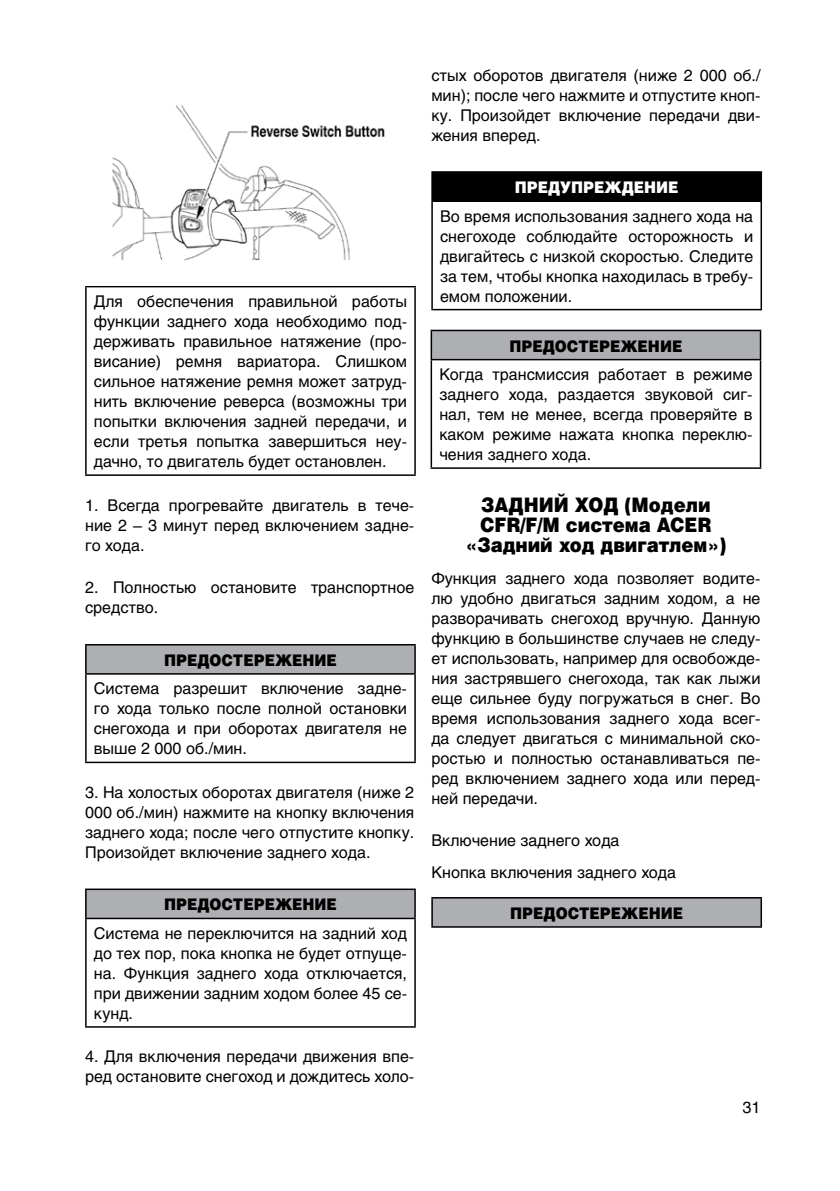
<style>
.page{position:relative;width:840px;height:1191px;background:#fff}
.page>*{position:absolute;margin:0;border:0;box-sizing:border-box;transform-origin:0 0}
.t1{font:900 20px/20px "Helios";color:#000;text-align:center;scale:.9 1}
.t2{font:16px/20px "Helios";color:#000;text-align:justify}
.t3{font:900 16px "Helios";color:#000;scale:.9 1}
.t4{font:900 16px "Helios";color:#fff;scale:.9 1}
</style>
<div class="page">
<hr style="left:85px;top:287px;width:2px;height:187px;background:#000">
<hr style="left:414px;top:287px;width:1px;height:187px;background:#000">
<hr style="left:85px;top:474px;width:330px;height:2px;background:#000">
<hr style="left:85px;top:286px;width:330px;height:1px;background:#000">
<div style="left:86px;top:645px;width:329px;height:29px;background:#aeafb2"></div>
<hr style="left:85px;top:644px;width:330px;height:1px;background:#000">
<hr style="left:85px;top:645px;width:2px;height:28px;background:#000">
<svg style="left:414px;top:645px;width:1px;height:28px"></svg>
<hr style="left:85px;top:674px;width:2px;height:87px;background:#000">
<hr style="left:414px;top:674px;width:1px;height:87px;background:#000">
<hr style="left:85px;top:761px;width:330px;height:2px;background:#000">
<hr style="left:85px;top:673px;width:330px;height:1px;background:#000">
<div style="left:86px;top:889px;width:329px;height:29px;background:#aeafb2"></div>
<hr style="left:85px;top:888px;width:330px;height:2px;background:#000">
<hr style="left:85px;top:890px;width:2px;height:27px;background:#000">
<svg style="left:414px;top:890px;width:1px;height:27px"></svg>
<hr style="left:85px;top:919px;width:2px;height:107px;background:#000">
<hr style="left:414px;top:919px;width:1px;height:107px;background:#000">
<hr style="left:85px;top:1026px;width:330px;height:1px;background:#000">
<hr style="left:85px;top:917px;width:330px;height:2px;background:#000">
<div style="left:432px;top:172px;width:328px;height:29px;background:#000"></div>
<hr style="left:431px;top:171px;width:330px;height:2px;background:#000">
<svg style="left:431px;top:173px;width:1px;height:27px"></svg>
<svg style="left:760px;top:173px;width:1px;height:27px"></svg>
<hr style="left:431px;top:202px;width:1px;height:107px;background:#000">
<hr style="left:760px;top:202px;width:1px;height:107px;background:#000">
<hr style="left:431px;top:309px;width:330px;height:1px;background:#000">
<hr style="left:431px;top:200px;width:330px;height:2px;background:#000">
<div style="left:431px;top:330px;width:329px;height:29px;background:linear-gradient(to right,#aeafb2,#aeafb2)"></div>
<hr style="left:430px;top:330px;width:330px;height:1px;background:#000">
<hr style="left:430px;top:331px;width:2px;height:28px;background:#000">
<svg style="left:759px;top:331px;width:1px;height:28px"></svg>
<hr style="left:430px;top:360px;width:2px;height:107px;background:#000">
<hr style="left:759px;top:360px;width:1px;height:107px;background:#000">
<hr style="left:430px;top:467px;width:330px;height:2px;background:#000">
<hr style="left:430px;top:359px;width:330px;height:1px;background:#000">
<div style="left:439px;top:335px;width:313px;height:22px;background:#aeafb2"></div>
<div style="left:432px;top:897px;width:328px;height:30px;background:#aeafb2"></div>
<hr style="left:431px;top:897px;width:330px;height:1px;background:#000">
<svg style="left:431px;top:898px;width:1px;height:28px"></svg>
<svg style="left:760px;top:898px;width:1px;height:28px"></svg>
<hr style="left:431px;top:926px;width:330px;height:1px;background:#000">
<img style="left:112px;top:105px;width:273px;height:156px">
<p class="t2" style="left:94px;top:291px;width:314px">Для обеспечения правильной работы функции заднего хода необходимо под&shy;держивать правильное натяжение (про&shy;висание) ремня вариатора. Слишком сильное натяжение ремня может затруд&shy;нить включение реверса (возможны три попытки включения задней передачи, и если третья попытка завершиться неу&shy;дачно, то двигатель будет остановлен.</p>
<p class="t2" style="left:85px;top:495px;width:330px">1. Всегда прогревайте двигатель в тече&shy;ние 2 – 3 минут перед включением задне&shy;го хода.</p>
<p class="t2" style="left:85px;top:577px;width:330px">2. Полностью остановите транспортное средство.</p>
<p class="t3" style="left:164px;top:650px;width:193px">ПРЕДОСТЕРЕЖЕНИЕ</p>
<p class="t2" style="left:94px;top:678px;width:314px">Система разрешит включение задне&shy;го хода только после полной остановки снегохода и при оборотах двигателя не выше 2 000 об./мин.</p>
<p class="t2" style="left:85px;top:782px;width:330px">3. На холостых оборотах двигателя (ниже 2<br>000 об./мин) нажмите на кнопку включения заднего хода; после чего отпустите кнопку.<br>Произойдет включение заднего хода.</p>
<p class="t3" style="left:164px;top:894px;width:193px">ПРЕДОСТЕРЕЖЕНИЕ</p>
<p class="t2" style="left:94px;top:923px;width:314px">Система не переключится на задний ход до тех пор, пока кнопка не будет отпуще&shy;на. Функция заднего хода отключается, при движении задним ходом более 45 се&shy;кунд.</p>
<p class="t2" style="left:85px;top:1046px;width:330px">4. Для включения передачи движения впе&shy;ред остановите снегоход и дождитесь холо-</p>
<p class="t2" style="left:431px;top:65px;width:330px">стых оборотов двигателя (ниже 2 000 об./ мин); после чего нажмите и отпустите кноп&shy;ку. Произойдет включение передачи дви&shy;жения вперед.</p>
<p class="t4" style="left:514px;top:177px;width:183px">ПРЕДУПРЕЖДЕНИЕ</p>
<p class="t2" style="left:440px;top:206px;width:314px">Во время использования заднего хода на снегоходе соблюдайте осторожность и двигайтесь с низкой скоростью. Следите за тем, чтобы кнопка находилась в требу&shy;емом положении.</p>
<p class="t3" style="left:509px;top:336px;width:193px">ПРЕДОСТЕРЕЖЕНИЕ</p>
<p class="t2" style="left:439px;top:364px;width:314px">Когда трансмиссия работает в режиме заднего хода, раздается звуковой сиг&shy;нал, тем не менее, всегда проверяйте в каком режиме нажата кнопка переклю&shy;чения заднего хода.</p>
<p class="t1" style="left:465px;top:494px;width:291px">ЗАДНИЙ ХОД (Модели<br>CFR/F/М система ACER «Задний ход двигатлем»)</p>
<p class="t2" style="left:431px;top:568px;width:330px">Функция заднего хода позволяет водите&shy;лю удобно двигаться задним ходом, а не разворачивать снегоход вручную. Данную функцию в большинстве случаев не следу&shy;ет использовать, например для освобожде&shy;ния застрявшего снегохода, так как лыжи еще сильнее буду погружаться в снег. Во время использования заднего хода всег&shy;да следует двигаться с минимальной ско&shy;ростью и полностью останавливаться пе&shy;ред включением заднего хода или перед&shy;ней передачи.</p>
<p class="t2" style="left:431px;top:825px;width:246px;line-height:31.4px">Включение заднего хода<br>Кнопка включения заднего хода</p>
<p class="t3" style="left:510px;top:903px;width:193px">ПРЕДОСТЕРЕЖЕНИЕ</p>
<p class="t2" style="left:742px;top:1096px;width:19px">31</p>
</div>
